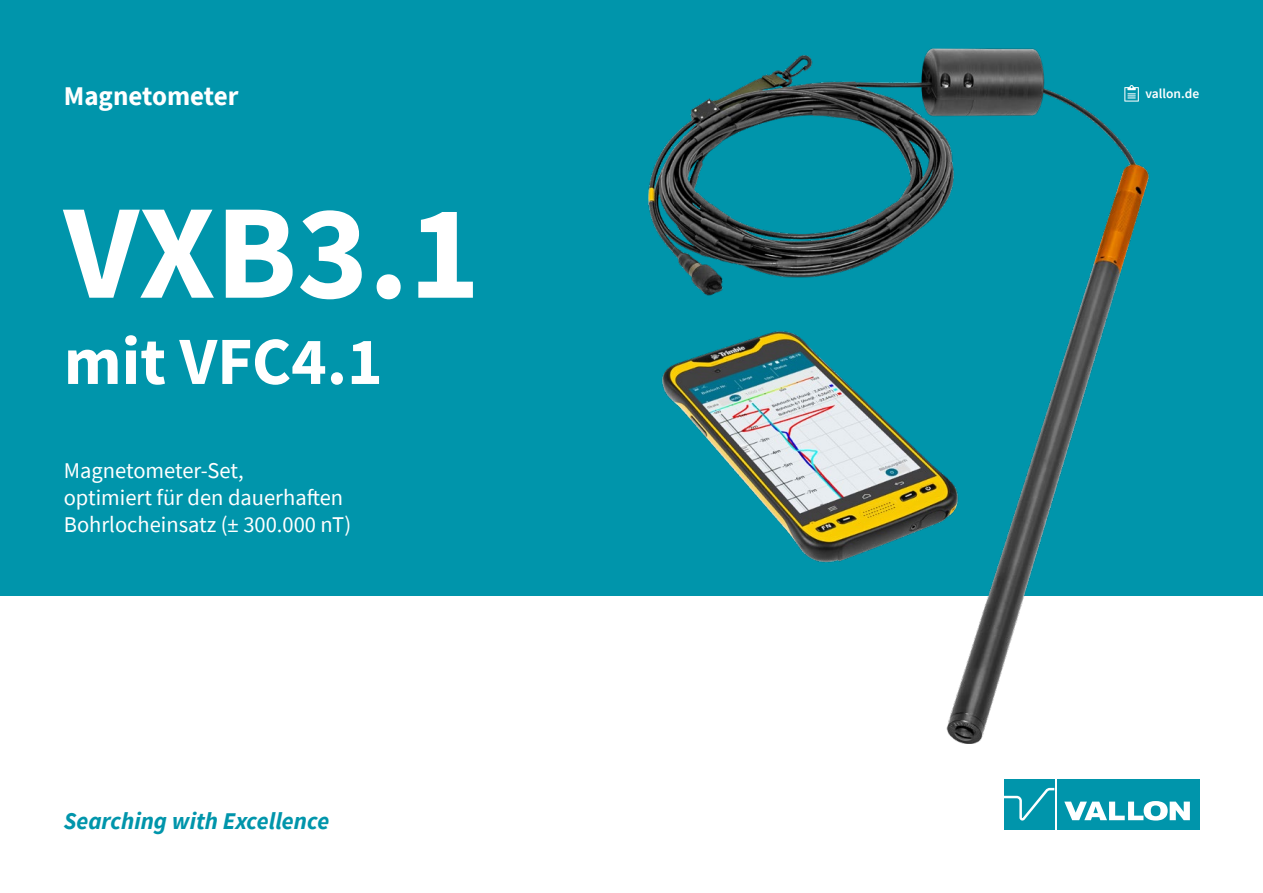
<style>
.page{position:relative;width:1263px;height:893px;background:#fff}
.page>*{position:absolute;margin:0;border:0;box-sizing:border-box;transform-origin:0 0}
.t1{font:700 135px "Source Sans Pro";color:#fff}
.t2{font:700 67.5px "Source Sans Pro";color:#fff}
.t3{font:700 27px "Source Sans Pro";color:#fff}
.t4{font:italic 700 24px "Source Sans Pro";color:#0095ab}
.t5{font:22.5px/27px "Source Sans Pro";color:#fff}
.t6{font:600 13.5px "Source Sans Pro";color:#fff}
</style>
<div class="page">
<div style="left:1057px;top:779px;width:142px;height:50px;background:#0095ab"></div>
<svg style="left:1064px;top:801px;width:126px;height:19px"></svg>
<div style="left:1004px;top:779px;width:50px;height:50px;background:#0095ab"></div>
<svg style="left:1004px;top:788px;width:50px;height:32px"></svg>
<div style="left:0;top:0;width:1263px;height:595px;background:#0095ab"></div>
<img style="left:649px;top:48px;width:503px;height:695px">
<img style="left:659px;top:328px;width:301px;height:237px">
<p class="t3" style="left:64px;top:78px;width:176px">Magnetometer</p>
<h1 class="t1" style="left:64px;top:161px;width:418px">VXB3.1</h1>
<h2 class="t2" style="left:64px;top:316px;width:320px">mit VFC4.1</h2>
<p class="t5" style="left:64px;top:456px;width:289px">Magnetometer-Set,<br>optimiert für den dauerhaften<br>Bohrlocheinsatz ±( 300.000 nT(</p>
<p class="t4" style="left:64px;top:805px;width:267px">Searching with Excellence</p>
<p class="t6" style="left:1145px;top:85px;width:55px">vallon.de</p>
</div>
